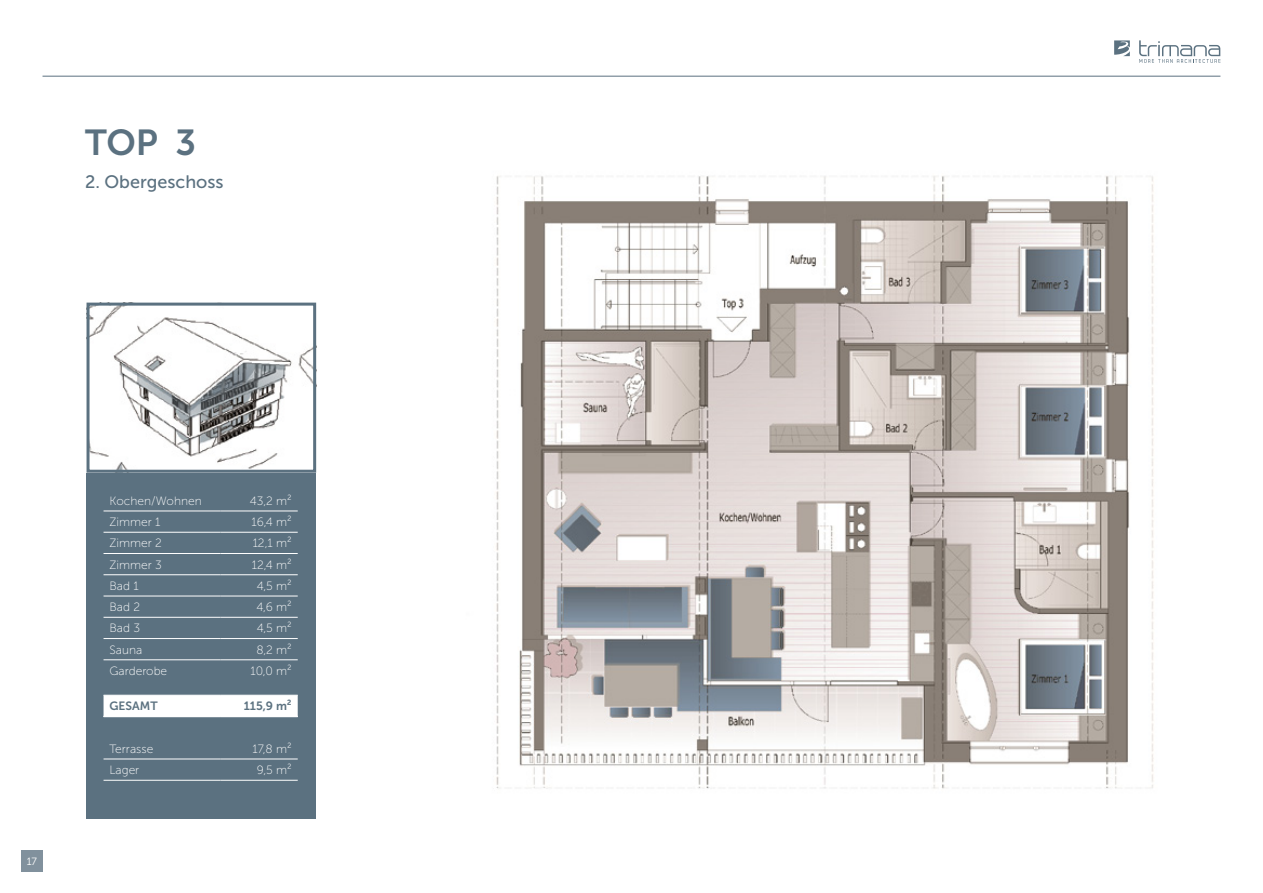
<style>
.page{position:relative;width:1263px;height:893px;background:#fff}
.page>*{position:absolute;margin:0;border:0;box-sizing:border-box;transform-origin:0 0}
.t1{font:36px "Museo Sans 700";color:#5b7180}
.t2{font:18px "Museo Sans 500";color:#5b7180}
.t3{font:12px "Museo Sans 100";color:#fff}
.t4{font:12px "Museo Sans 700";color:#5b7180}
.t5{font:10.5px "Museo Sans 300";color:#fff}
</style>
<div class="page">
<img style="left:496px;top:176px;width:658px;height:613px">
<div style="left:87px;top:473px;width:229px;height:346px;background:#5b7180"></div>
<div style="left:104px;top:696px;width:194px;height:20px;background:#fff"></div>
<hr style="left:104px;top:511px;width:116px;height:1px;background:#fff">
<hr style="left:220px;top:511px;width:78px;height:1px;background:#fff">
<hr style="left:104px;top:532px;width:116px;height:1px;background:#fff">
<hr style="left:220px;top:532px;width:78px;height:1px;background:#fff">
<hr style="left:104px;top:553px;width:116px;height:1px;background:#fff">
<hr style="left:220px;top:553px;width:78px;height:1px;background:#fff">
<hr style="left:104px;top:574px;width:116px;height:1px;background:#fff">
<hr style="left:220px;top:574px;width:78px;height:1px;background:#fff">
<hr style="left:104px;top:596px;width:116px;height:1px;background:#fff">
<hr style="left:220px;top:596px;width:78px;height:1px;background:#fff">
<hr style="left:104px;top:617px;width:116px;height:1px;background:#fff">
<hr style="left:220px;top:617px;width:78px;height:1px;background:#fff">
<hr style="left:104px;top:638px;width:116px;height:1px;background:#fff">
<hr style="left:220px;top:638px;width:78px;height:1px;background:#fff">
<hr style="left:104px;top:659px;width:116px;height:1px;background:#fff">
<hr style="left:220px;top:659px;width:78px;height:1px;background:#fff">
<hr style="left:104px;top:695px;width:116px;height:1px;background:#fff">
<hr style="left:220px;top:695px;width:78px;height:1px;background:#fff">
<hr style="left:104px;top:759px;width:116px;height:1px;background:#fff">
<hr style="left:220px;top:759px;width:78px;height:1px;background:#fff">
<hr style="left:104px;top:780px;width:116px;height:1px;background:#fff">
<hr style="left:220px;top:780px;width:78px;height:1px;background:#fff">
<hr style="left:104px;top:716px;width:116px;height:1px;background:#fff">
<hr style="left:220px;top:716px;width:78px;height:1px;background:#fff">
<svg style="left:1114px;top:40px;width:16px;height:16px"></svg>
<svg style="left:1139px;top:40px;width:81px;height:23px"></svg>
<hr style="left:43px;top:76px;width:1177px;height:1px;background:#5b7180">
<img style="left:91px;top:307px;width:221px;height:162px">
<div style="left:87px;top:303px;width:229px;height:170px;border:3px solid #5b7180"></div>
<div style="left:21px;top:850px;width:22px;height:22px;background:#81919d"></div>
<h1 class="t1" style="left:85px;top:122px;width:113px">TOP 3</h1>
<h2 class="t2" style="left:85px;top:172px;width:140px">2. Obergeschoss</h2>
<p class="t5" style="left:27px;top:856px;width:12px">17</p>
<p class="t3" style="left:110px;top:494px;width:94px">Kochen/Wohnen</p>
<p class="t3" style="left:250px;top:494px;width:43px">43,2 m²</p>
<p class="t3" style="left:110px;top:515px;width:52px">Zimmer 1</p>
<p class="t3" style="left:252px;top:515px;width:42px">16,4 m²</p>
<p class="t3" style="left:110px;top:537px;width:54px">Zimmer 2</p>
<p class="t3" style="left:253px;top:537px;width:41px">12,1 m²</p>
<p class="t3" style="left:110px;top:558px;width:54px">Zimmer 3</p>
<p class="t3" style="left:252px;top:558px;width:41px">12,4 m²</p>
<p class="t3" style="left:110px;top:579px;width:31px">Bad 1</p>
<p class="t3" style="left:257px;top:579px;width:37px">4,5 m²</p>
<p class="t3" style="left:110px;top:600px;width:32px">Bad 2</p>
<p class="t3" style="left:257px;top:600px;width:37px">4,6 m²</p>
<p class="t3" style="left:110px;top:622px;width:32px">Bad 3</p>
<p class="t3" style="left:257px;top:622px;width:37px">4,5 m²</p>
<p class="t3" style="left:110px;top:643px;width:34px">Sauna</p>
<p class="t3" style="left:256px;top:643px;width:37px">8,2 m²</p>
<p class="t3" style="left:110px;top:664px;width:59px">Garderobe</p>
<p class="t3" style="left:250px;top:664px;width:43px">10,0 m²</p>
<p class="t4" style="left:110px;top:699px;width:50px">GESAMT</p>
<p class="t4" style="left:244px;top:699px;width:49px">115,9 m²</p>
<p class="t3" style="left:110px;top:742px;width:45px">Terrasse</p>
<p class="t3" style="left:252px;top:742px;width:41px">17,8 m²</p>
<p class="t3" style="left:110px;top:763px;width:31px">Lager</p>
<p class="t3" style="left:257px;top:763px;width:36px">9,5 m²</p>
</div>
